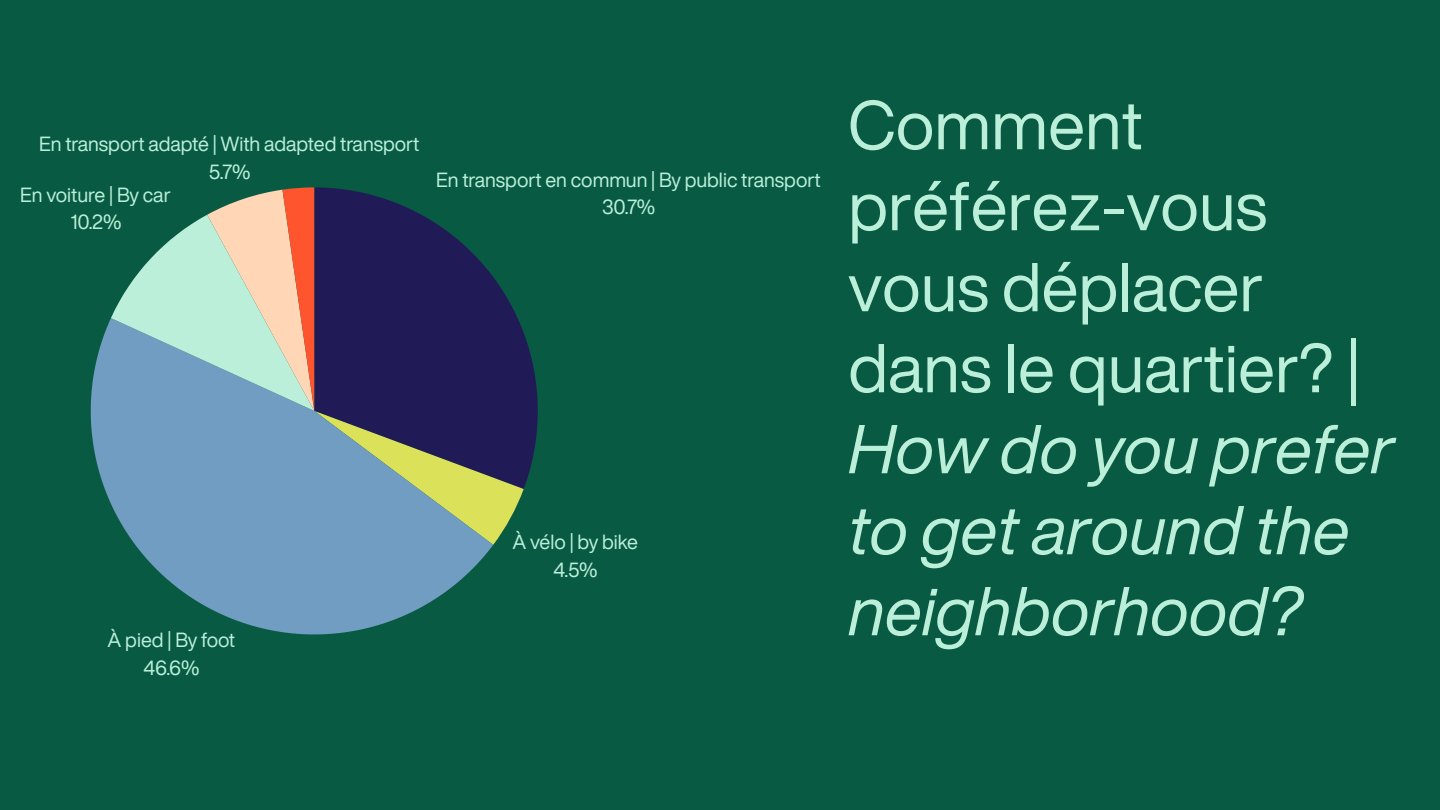
<style>
.page{position:relative;width:1440px;height:810px;background:#085b42}
.page>*{position:absolute;margin:0;border:0;box-sizing:border-box;transform-origin:0 0}
.t1{font:67.7px/81px "Helvetica Now Display";color:#bbefda}
.t2{font:italic 67.7px "Helvetica Now Display";color:#bbefda}
.t3{font:20px/27.9px "Helvetica Now Display";color:#bbefda;text-align:center}
.s1{font-style:italic}
</style>
<div class="page">
<svg style="left:524px;top:334px;width:14px;height:154px;fill:#201b57"></svg>
<svg style="left:91px;top:318px;width:402px;height:316px;fill:#709dc1"></svg>
<svg style="left:111px;top:187px;width:413px;height:358px;background:#637a8a"></svg>
<p class="t3" style="left:39px;top:130px;width:382px">En transport adapté | With adapted transport<br>5.7%</p>
<p class="t3" style="left:20px;top:180px;width:152px">En voiture | By car<br>10.2%</p>
<p class="t3" style="left:436px;top:165px;width:386px">En transport en commun | By public transport<br>30.7%</p>
<p class="t3" style="left:108px;top:625px;width:129px">À pied | By foot</p>
<p class="t3" style="left:144px;top:653px;width:57px">46.6%</p>
<p class="t3" style="left:513px;top:527px;width:127px">À vélo | by bike<br>4.5%</p>
<h1 class="t1" style="left:848px;top:83px;width:548px">Comment préférez-vous vous déplacer dans le quartier? |<br><span class="s1">How do you prefer to get around the</span></h1>
<h1 class="t2" style="left:848px;top:560px;width:455px">neighborhood?</h1>
</div>
